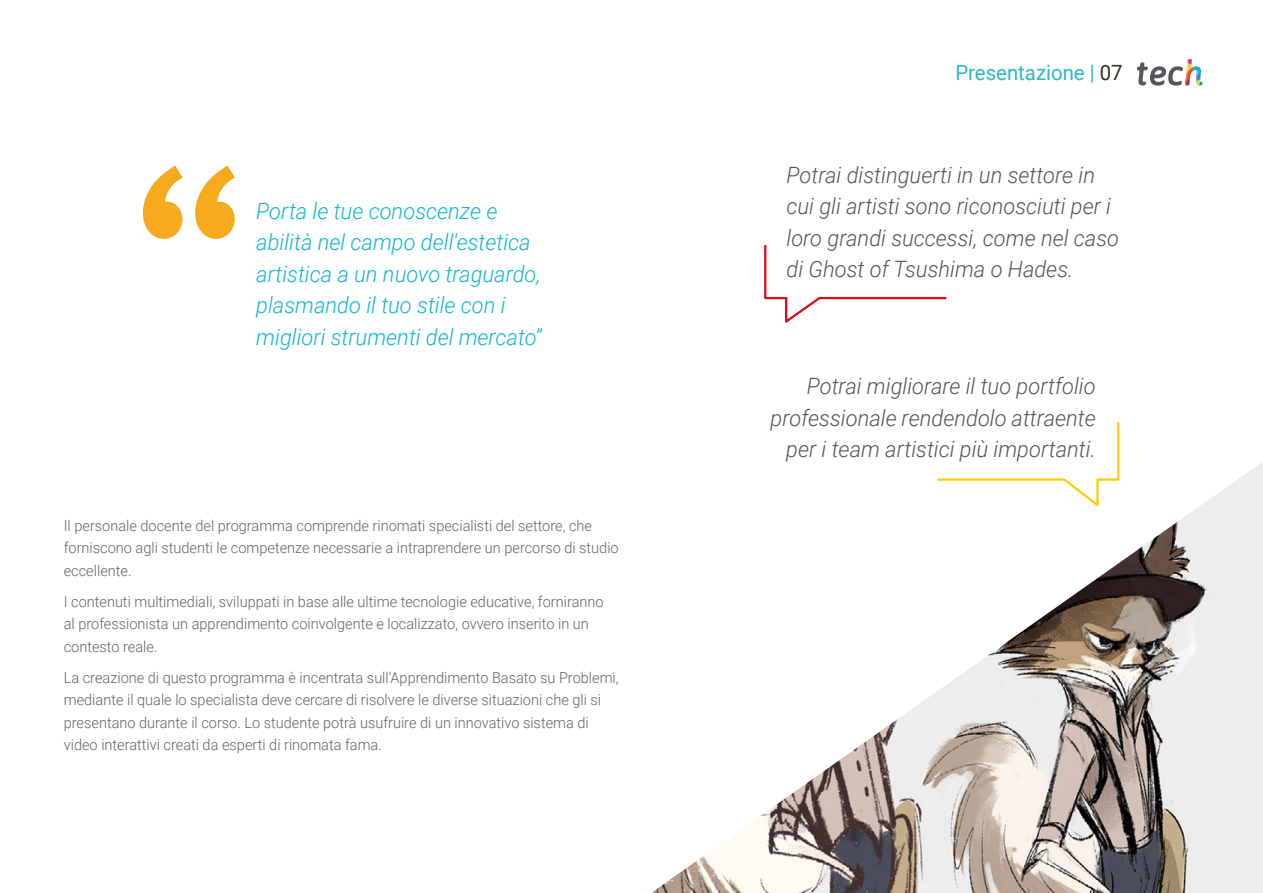
<style>
.page{position:relative;width:1263px;height:893px;background:#fff}
.page>*{position:absolute;margin:0;border:0;box-sizing:border-box;transform-origin:0 0}
.t1{font:italic 300 22.5px/31.5px "Roboto";color:#52555b;text-align:right}
.t2{font:italic 300 22.5px/31.5px "Roboto";color:#0fb6cf}
.t3{font:21px "Roboto";color:#2db8c5}
.t4{font:300 15px/22.5px "Roboto";color:#61646a}
.s1{color:#312e20}
</style>
<div class="page">
<svg style="left:143px;top:166px;width:92px;height:73px"></svg>
<img style="left:652px;top:462px;width:611px;height:431px">
<svg style="left:1137px;top:59px;width:65px;height:27px"></svg>
<svg style="left:935px;top:422px;width:185px;height:88px"></svg>
<svg style="left:764px;top:245px;width:183px;height:78px"></svg>
<h1 class="t2" style="left:256px;top:194px;width:287px">Porta le tue conoscenze e abilità nel campo dell'estetica artistica a un nuovo traguardo, plasmando il tuo stile con i migliori strumenti del mercato”</h1>
<p class="t4" style="left:64px;top:514px;width:556px">Il personale docente del programma comprende rinomati specialisti del settore, che forniscono agli studenti le competenze necessarie a intraprendere un percorso di studio eccellente.</p>
<p class="t4" style="left:64px;top:590px;width:541px">I contenuti multimediali, sviluppati in base alle ultime tecnologie educative, forniranno al professionista un apprendimento coinvolgente e localizzato, ovvero inserito in un contesto reale.</p>
<p class="t4" style="left:64px;top:666px;width:556px">La creazione di questo programma è incentrata sull’Apprendimento Basato su Problemi, mediante il quale lo specialista deve cercare di risolvere le diverse situazioni che gli si presentano durante il corso. Lo studente potrà usufruire di un innovativo sistema di video interattivi creati da esperti di rinomata fama.</p>
<h2 class="t3" style="left:955px;top:57px;width:169px">Presentazione | <span class="s1">07</span></h2>
<h1 class="t1" style="left:786px;top:158px;width:334px;text-align:left">Potrai distinguerti in un settore in cui gli artisti sono riconosciuti per i loro grandi successi, come nel caso di Ghost of Tsushima o Hades.</h1>
<h1 class="t1" style="left:770px;top:369px;width:327px">Potrai migliorare il tuo portfolio professionale rendendolo attraente per i team artistici più importanti.</h1>
</div>
